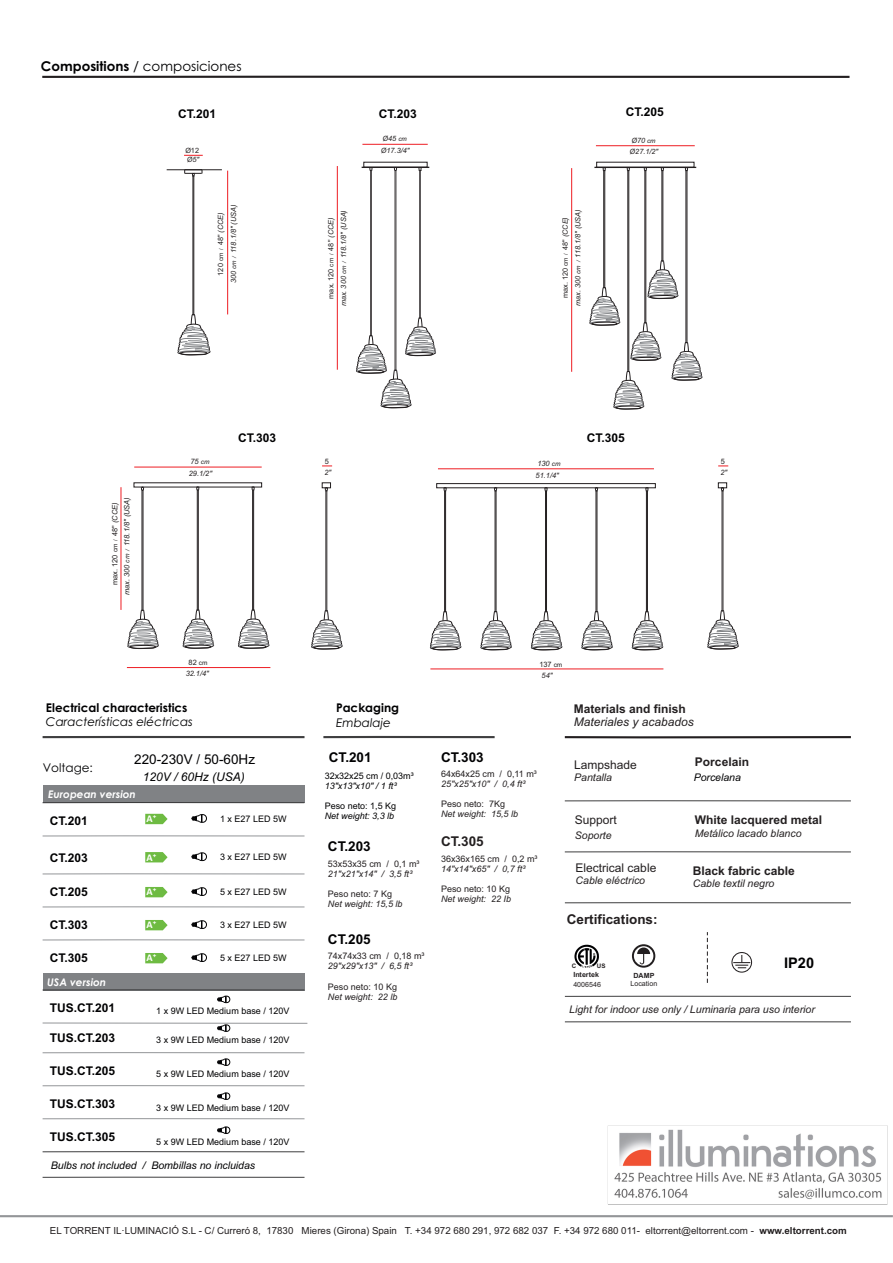
<style>
.page{position:relative;width:893px;height:1263px;background:#fff}
.page>*{position:absolute;margin:0;border:0;box-sizing:border-box;transform-origin:0 0}
.t1{font:700 14.55px "Arial";color:#000002}
.t2{font:13.5px "Century Gothic";color:#000002}
.t3{font:700 13.5px "Arial";color:#000002}
.t4{font:700 13.5px "Arial";color:#231f20}
.t5{font:13.5px "Arial";color:#000002}
.t6{font:700 12px "Arial";color:#000002}
.t7{font:700 12px "Arial";color:#231f20}
.t8{font:700 12px "Century Gothic";color:#000002}
.t9{font:italic 12px "Century Gothic";color:#000002}
.t10{font:12px "Arial";color:#231f20}
.t11{font:italic 12px "Arial";color:#231f20}
.t12{font:italic 12px "Arial";color:#000002}
.t13{font:12px "Century Gothic";color:#000002}
.t14{font:italic 10.5px "Arial";color:#231f20}
.t15{font:italic 10.5px "Arial";color:#000002}
.t16{font:italic 700 10.5px "Century Gothic";color:#fff}
.t17{font:700 10.2px "Calibri";color:#fff}
.t18{font:9.75px "Arial";color:#231f20}
.t19{font:9px "Arial";color:#000002}
.t20{font:italic 9px "Arial";color:#231f20}
.t21{font:9px "Arial";color:#231f20}
.t22{font:italic 9px "Arial";color:#000002}
.t23{font:italic 7.35px/12px "Arial";color:#231f20}
.t24{font:7.35px/10.8px "Arial";color:#231f20}
.t25{font:italic 7.2px/12.9px "Arial";color:#231f20;text-align:center}
.t26{font:7.2px "Arial";color:#231f20}
.t27{font:7.05px "Arial";color:#231f20}
.t28{font:700 7.05px "Arial";color:#231f20}
.t29{font:700 6.15px "Arial";color:#231f20}
.s1{font-weight:700}
.s2{font-size:6.3px}
.s3{font-style:normal}
.s4{font-style:normal;font-size:6.3px}
.s5{font-style:normal;font-size:5.4px}
.s6{font-size:5.4px}
.s7{font-style:normal;font-size:6.45px}
.s8{font-style:normal;font-size:5.55px}
.s9{font-size:6.45px}
.s10{font-size:5.55px}
.s11{font-style:italic}
</style>
<div class="page">
<hr style="left:0;top:1215px;width:893px;height:2px;background:#939598">
<img style="left:42px;top:75px;width:846px;height:1130px">
<h2 class="t2" style="left:41px;top:61px;width:202px"><span class="s1">Compositions</span> / composiciones</h2>
<h3 class="t6" style="left:178px;top:110px;width:40px">CT.201</h3>
<h3 class="t6" style="left:379px;top:109px;width:40px">CT.203</h3>
<h3 class="t6" style="left:626px;top:107px;width:40px">CT.205</h3>
<p class="t25" style="left:383px;top:133px;width:26px">Ø45 <span class="s2">cm</span></p>
<p class="t26" style="left:185px;top:148px;width:15px">Ø12</p>
<p class="t25" style="left:381px;top:145px;width:30px">Ø17.3/4"</p>
<p class="t25" style="left:187px;top:154px;width:14px">Ø5"</p>
<p class="t25" style="left:215px;top:283px;width:80px;rotate:-90deg"><span class="s3">120</span> <span class="s4">cm</span> <span class="s5">/</span> <span class="s3">48"</span> (CCE)<br>300 <span class="s2">cm</span> <span class="s6">/</span> 118.1/8" (USA)</p>
<p class="t25" style="left:325px;top:306px;width:98px;rotate:-90deg"><span class="s3">max. 120</span> <span class="s4">cm</span> <span class="s5">/</span> <span class="s3">48"</span> (CCE) max. 300 <span class="s2">cm</span> <span class="s6">/</span> 118.1/8" (USA)</p>
<p class="t25" style="left:559px;top:306px;width:98px;rotate:-90deg"><span class="s3">max. 120</span> <span class="s4">cm</span> <span class="s5">/</span> <span class="s3">48"</span> (CCE) max. 300 <span class="s2">cm</span> <span class="s6">/</span> 118.1/8" (USA)</p>
<p class="t25" style="left:630px;top:135px;width:30px;line-height:11.7px;text-align:left">Ø70 <span class="s2">cm<br></span>Ø27.1/2"</p>
<h3 class="t6" style="left:238px;top:433px;width:40px">CT.303</h3>
<h3 class="t6" style="left:587px;top:433px;width:40px">CT.305</h3>
<p class="t23" style="left:109px;top:595px;width:99px;text-indent:10px;rotate:-90deg"><span class="s3">max. 120</span> <span class="s7">cm</span> <span class="s8">/</span> <span class="s3">48"</span> (CCE) max. 300 <span class="s9">cm</span> <span class="s10">/</span> 118.1/8" (USA)</p>
<p class="t23" style="left:189px;top:456px;width:25px">75 <span class="s9">cm<br></span>29.1/2"</p>
<p class="t24" style="left:721px;top:456px;width:6px">5</p>
<p class="t24" style="left:325px;top:456px;width:6px">5</p>
<p class="t23" style="left:324px;top:467px;width:8px">2"</p>
<p class="t23" style="left:536px;top:458px;width:26px">130 <span class="s9">cm<br></span>51.1/4"</p>
<p class="t23" style="left:720px;top:467px;width:8px">2"</p>
<p class="t23" style="left:186px;top:658px;width:25px;line-height:10.8px;text-align:center"><span class="s3">82</span> <span class="s7">cm<br></span>32.1/4"</p>
<p class="t24" style="left:542px;top:659px;width:22px;text-indent:-2px">137 <span class="s9">cm<br></span><span class="s11">54"</span></p>
<h3 class="t8" style="left:46px;top:703px;width:143px">Electrical characteristics</h3>
<h3 class="t9" style="left:46px;top:717px;width:148px">Características eléctricas</h3>
<h3 class="t8" style="left:336px;top:703px;width:65px">Packaging</h3>
<h3 class="t9" style="left:336px;top:718px;width:56px">Embalaje</h3>
<h3 class="t7" style="left:574px;top:704px;width:114px">Materials and finish</h3>
<h3 class="t11" style="left:574px;top:718px;width:122px">Materiales y acabados</h3>
<h2 class="t3" style="left:441px;top:752px;width:44px">CT.303</h2>
<h2 class="t3" style="left:329px;top:752px;width:44px">CT.201</h2>
<h3 class="t7" style="left:695px;top:757px;width:56px">Porcelain</h3>
<h2 class="t5" style="left:134px;top:754px;width:122px">220-230V / 50-60Hz</h2>
<h3 class="t10" style="left:574px;top:760px;width:64px">Lampshade</h3>
<h3 class="t13" style="left:43px;top:763px;width:52px">Voltage:</h3>
<p class="t21" style="left:441px;top:771px;width:97px">64x64x25 cm / 0,11 m³</p>
<p class="t20" style="left:441px;top:781px;width:86px">25"x25"x10" / 0,4 ft³</p>
<p class="t21" style="left:441px;top:801px;width:66px">Peso neto: 7Kg</p>
<p class="t20" style="left:441px;top:811px;width:79px">Net weight: 15,5 lb</p>
<h3 class="t12" style="left:143px;top:772px;width:104px">120V / 60Hz (USA)</h3>
<p class="t14" style="left:574px;top:774px;width:39px">Pantalla</p>
<p class="t15" style="left:694px;top:773px;width:49px">Porcelana</p>
<p class="t19" style="left:325px;top:773px;width:91px">32x32x25 cm / 0,03m³</p>
<p class="t22" style="left:325px;top:783px;width:73px">13"x13"x10" / 1 ft³</p>
<p class="t19" style="left:325px;top:803px;width:73px">Peso neto: 1,5 Kg</p>
<p class="t22" style="left:325px;top:813px;width:71px">Net weight: 3,3 lb</p>
<p class="t21" style="left:328px;top:860px;width:93px">53x53x35 cm / 0,1 m³</p>
<p class="t20" style="left:328px;top:870px;width:86px">21"x21"x14" / 3,5 ft³</p>
<p class="t21" style="left:328px;top:890px;width:66px">Peso neto: 7 Kg</p>
<p class="t20" style="left:328px;top:900px;width:76px">Net weight: 15,5 lb</p>
<p class="t16" style="left:48px;top:790px;width:89px">European version</p>
<h3 class="t6" style="left:50px;top:817px;width:40px">CT.201</h3>
<p class="t17" style="left:147px;top:814px;width:11px">A⁺</p>
<p class="t19" style="left:220px;top:815px;width:68px">1 x E27 LED 5W</p>
<h3 class="t10" style="left:575px;top:815px;width:44px">Support</h3>
<p class="t14" style="left:575px;top:831px;width:38px">Soporte</p>
<h3 class="t7" style="left:695px;top:815px;width:129px">White lacquered metal</h3>
<p class="t14" style="left:695px;top:829px;width:108px">Metálico lacado blanco</p>
<h2 class="t4" style="left:441px;top:836px;width:44px">CT.305</h2>
<h2 class="t3" style="left:328px;top:841px;width:44px">CT.203</h2>
<h3 class="t6" style="left:50px;top:853px;width:40px">CT.203</h3>
<h3 class="t6" style="left:50px;top:888px;width:40px">CT.205</h3>
<h3 class="t6" style="left:50px;top:921px;width:40px">CT.303</h3>
<h3 class="t6" style="left:50px;top:954px;width:40px">CT.305</h3>
<p class="t17" style="left:147px;top:853px;width:11px">A⁺</p>
<p class="t19" style="left:220px;top:853px;width:68px">3 x E27 LED 5W</p>
<p class="t17" style="left:147px;top:888px;width:11px">A⁺</p>
<p class="t19" style="left:220px;top:888px;width:68px">5 x E27 LED 5W</p>
<p class="t17" style="left:147px;top:921px;width:11px">A⁺</p>
<p class="t19" style="left:220px;top:921px;width:68px">3 x E27 LED 5W</p>
<p class="t17" style="left:147px;top:954px;width:11px">A⁺</p>
<p class="t19" style="left:220px;top:954px;width:68px">5 x E27 LED 5W</p>
<p class="t21" style="left:441px;top:855px;width:98px">36x36x165 cm / 0,2 m³</p>
<p class="t20" style="left:441px;top:865px;width:86px">14"x14"x65" / 0,7 ft³</p>
<p class="t21" style="left:441px;top:885px;width:71px">Peso neto: 10 Kg</p>
<p class="t20" style="left:441px;top:896px;width:72px">Net weight: 22 Ib</p>
<h3 class="t10" style="left:576px;top:863px;width:82px">Electrical cable</h3>
<p class="t14" style="left:576px;top:876px;width:71px">Cable eléctrico</p>
<h3 class="t7" style="left:693px;top:866px;width:104px">Black fabric cable</h3>
<p class="t14" style="left:693px;top:879px;width:83px">Cable textil negro</p>
<h2 class="t4" style="left:567px;top:914px;width:92px">Certifications:</h2>
<p class="t29" style="left:572px;top:964px;width:6px">C</p>
<p class="t29" style="left:597px;top:964px;width:10px">US</p>
<p class="t28" style="left:573px;top:972px;width:27px">Intertek</p>
<p class="t27" style="left:573px;top:982px;width:29px">4006546</p>
<h2 class="t3" style="left:328px;top:934px;width:44px">CT.205</h2>
<p class="t21" style="left:328px;top:953px;width:98px">74x74x33 cm / 0,18 m³</p>
<p class="t20" style="left:328px;top:963px;width:86px">29"x29"x13" / 6,5 ft³</p>
<p class="t21" style="left:328px;top:983px;width:71px">Peso neto: 10 Kg</p>
<p class="t20" style="left:328px;top:993px;width:71px">Net weight: 22 lb</p>
<h1 class="t1" style="left:784px;top:957px;width:32px">IP20</h1>
<p class="t28" style="left:633px;top:972px;width:22px">DAMP</p>
<p class="t27" style="left:630px;top:980px;width:28px">Location</p>
<p class="t14" style="left:569px;top:1005px;width:247px">Light for indoor use only / Luminaria para uso interior</p>
<p class="t16" style="left:47px;top:978px;width:61px">USA version</p>
<h3 class="t6" style="left:50px;top:1004px;width:67px">TUS.CT.201</h3>
<p class="t19" style="left:156px;top:1007px;width:135px">1 x 9W LED Medium base / 120V</p>
<h3 class="t6" style="left:50px;top:1033px;width:67px">TUS.CT.203</h3>
<h3 class="t6" style="left:50px;top:1066px;width:67px">TUS.CT.205</h3>
<h3 class="t6" style="left:50px;top:1099px;width:67px">TUS.CT.303</h3>
<h3 class="t6" style="left:50px;top:1132px;width:67px">TUS.CT.305</h3>
<p class="t19" style="left:156px;top:1036px;width:135px">3 x 9W LED Medium base / 120V</p>
<p class="t19" style="left:156px;top:1070px;width:135px">5 x 9W LED Medium base / 120V</p>
<p class="t19" style="left:156px;top:1104px;width:135px">3 x 9W LED Medium base / 120V</p>
<p class="t19" style="left:156px;top:1138px;width:135px">5 x 9W LED Medium base / 120V</p>
<p class="t15" style="left:51px;top:1161px;width:206px">Bulbs not included / Bombillas no incluidas</p>
<p class="t18" style="left:50px;top:1227px;width:798px">EL TORRENT IL·LUMINACIÓ S.L - C/ Curreró 8, 17830 Mieres (Girona) Spain T. +34 972 680 291, 972 682 037 F. +34 972 680 011- eltorrent@eltorrent.com - <span class="s1">www.eltorrent.com</span></p>
</div>
